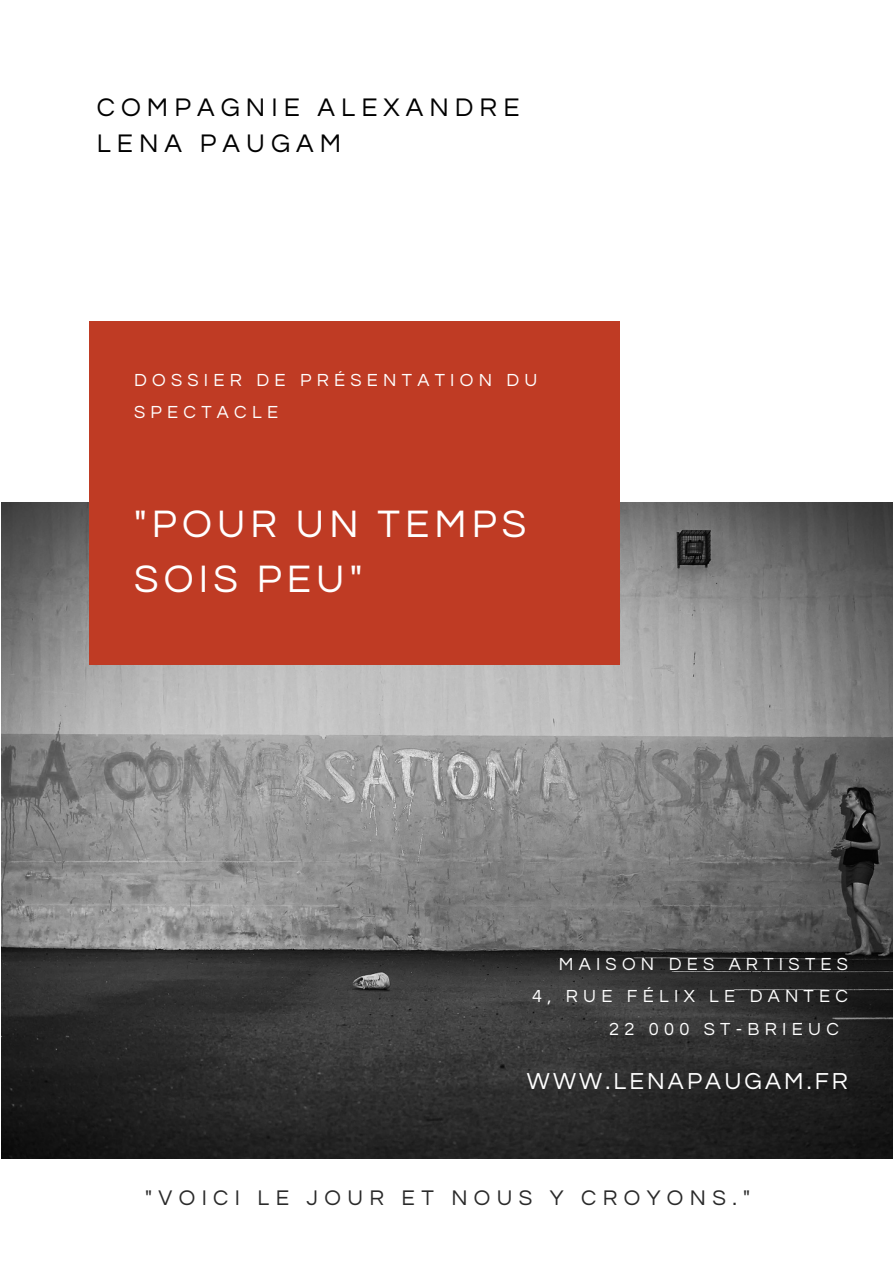
<style>
.page{position:relative;width:893px;height:1264px;background:#fff}
.page>*{position:absolute;margin:0;border:0;box-sizing:border-box;transform-origin:0 0}
.t1{font:39.75px/55.1px "Questrial";letter-spacing:.13em;color:#fff}
.t2{font:26.4px/36px "Questrial";letter-spacing:.23em;color:#000}
.t3{font:24px "Questrial";letter-spacing:.13em;color:#fff}
.t4{font:22.05px "Questrial";letter-spacing:.29em;color:#2a2a2a}
.t5{font:18.15px/32.5px "Questrial";letter-spacing:.29em;color:#fff}
</style>
<div class="page">
<img style="left:1px;top:502px;width:891px;height:656px">
<div style="left:89px;top:321px;width:531px;height:343px;background:#bf3b24"></div>
<h2 class="t2" style="left:97px;top:90px;width:424px">COMPAGNIE ALEXANDRE<br>LENA PAUGAM</h2>
<p class="t5" style="left:134px;top:364px;width:405px">DOSSIER DE PRÉSENTATION DU<br>SPECTACLE</p>
<h1 class="t1" style="left:134px;top:497px;width:394px">"POUR UN TEMPS<br>SOIS PEU"</h1>
<p class="t5" style="left:558px;top:947px;width:291px">MAISON DES ARTISTES</p>
<p class="t5" style="left:532px;top:980px;width:317px">4, RUE FÉLIX LE DANTEC</p>
<p class="t5" style="left:609px;top:1012px;width:231px">22 000 ST-BRIEUC</p>
<h3 class="t3" style="left:527px;top:1069px;width:322px">WWW.LENAPAUGAM.FR</h3>
<p class="t4" style="left:145px;top:1187px;width:606px">"VOICI LE JOUR ET NOUS Y CROYONS."</p>
</div>
